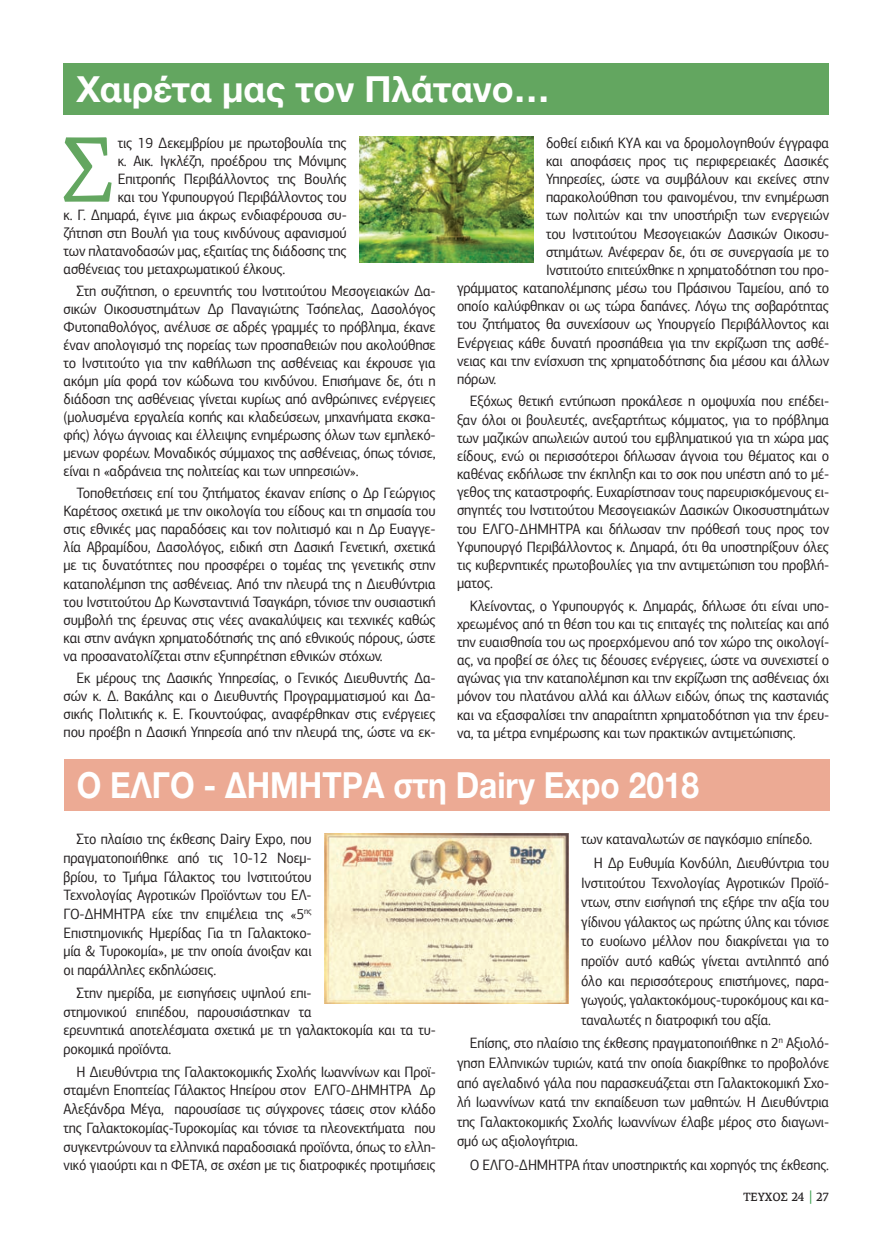
<style>
.page{position:relative;width:893px;height:1234px;background:#fff}
.page>*{position:absolute;margin:0;border:0;box-sizing:border-box;transform-origin:0 0}
.KEIMENO{font:93.3px "PF Agora Serif Pro";color:#63a660;scale:.94 1}
.TITLOS_MIKROS{font:700 36px "Helvetica Neue LTW1 G";color:#fff;scale:.88 1}
.TITLOS_MIKROS-2{font:700 36px "Helvetica Neue LTW1 G";color:#fff}
.KEIMENO-2{font:15px/18px "PF Agora Sans Pro";letter-spacing:-.015em;color:#231f20;text-align:justify;scale:.94 1}
.KEIMENO-3{font:15px/18.6px "PF Agora Sans Pro";letter-spacing:-.015em;color:#231f20;text-align:justify;scale:.93 1}
.t1{font:500 12px "PF Agora Serif Pro";color:#231f20;scale:.94 1}
.s1{font-size:15px;color:#329945}
</style>
<div class="page">
<div style="left:64px;top:64px;width:765px;height:51px;background:#63a660"></div>
<img style="left:360px;top:136px;width:173px;height:126px">
<div style="left:64px;top:759px;width:765px;height:51px;background:#ecaa94"></div>
<img style="left:324px;top:833px;width:244px;height:170px">
<p class="TITLOS_MIKROS-2" style="left:77px;top:67px;width:475px">Χαιρέτα μας τον Πλάτανο…</p>
<p class="KEIMENO" style="left:62px;top:114px;width:57px">Σ</p>
<p class="KEIMENO-2" style="left:118px;top:133px;width:245px">τις 19 Δεκεμβρίου με πρωτοβουλία της</p>
<p class="KEIMENO-2" style="left:546px;top:133px;width:303px">δοθεί ειδική ΚΥΑ και να δρομολογηθούν έγγραφα</p>
<p class="KEIMENO-2" style="left:546px;top:152px;width:303px">και αποφάσεις προς τις περιφερειακές Δασικές</p>
<p class="KEIMENO-2" style="left:546px;top:170px;width:303px">Υπηρεσίες, ώστε να συμβάλουν και εκείνες στην</p>
<p class="KEIMENO-2" style="left:546px;top:188px;width:303px">παρακολούθηση του φαινομένου, την ενημέρωση</p>
<p class="KEIMENO-2" style="left:546px;top:206px;width:303px">των πολιτών και την υποστήριξη των ενεργειών</p>
<p class="KEIMENO-2" style="left:546px;top:224px;width:303px">του Ινστιτούτου Μεσογειακών Δασικών Οικοσυ-</p>
<p class="KEIMENO-2" style="left:546px;top:242px;width:303px">στημάτων. Ανέφεραν δε, ότι σε συνεργασία με το</p>
<p class="KEIMENO-2" style="left:546px;top:261px;width:303px">Ινστιτούτο επιτεύχθηκε η χρηματοδότηση του προ-</p>
<p class="KEIMENO-2" style="left:457px;top:279px;width:397px">γράμματος καταπολέμησης μέσω του Πράσινου Ταμείου, από το</p>
<p class="KEIMENO-2" style="left:457px;top:297px;width:397px">οποίο καλύφθηκαν οι ως τώρα δαπάνες. Λόγω της σοβαρότητας</p>
<p class="KEIMENO-2" style="left:457px;top:315px;width:397px">του ζητήματος θα συνεχίσουν ως Υπουργείο Περιβάλλοντος και</p>
<p class="KEIMENO-2" style="left:457px;top:333px;width:397px">Ενέργειας κάθε δυνατή προσπάθεια για την εκρίζωση της ασθέ-</p>
<p class="KEIMENO-2" style="left:457px;top:351px;width:397px">νειας και την ενίσχυση της χρηματοδότησης δια μέσου και άλλων</p>
<p class="KEIMENO-2" style="left:457px;top:370px;width:43px">πόρων.</p>
<p class="KEIMENO-2" style="left:457px;top:392px;width:397px;text-indent:13px">Εξόχως θετική εντύπωση προκάλεσε η ομοψυχία που επέδει&shy;ξαν όλοι οι βουλευτές, ανεξαρτήτως κόμματος, για το πρόβλημα των μαζικών απωλειών αυτού του εμβληματικού για τη χώρα μας είδους, ενώ οι περισσότεροι δήλωσαν άγνοια του θέματος και ο καθένας εκδήλωσε την έκπληξη και το σοκ που υπέστη από το μέ&shy;γεθος της καταστροφής. Ευχαρίστησαν τους παρευρισκόμενους ει&shy;σηγητές του Ινστιτούτου Μεσογειακών Δασικών Οικοσυστημάτων του ΕΛΓΟ-ΔΗΜΗΤΡΑ και δήλωσαν την πρόθεσή τους προς τον Υφυπουργό Περιβάλλοντος κ. Δημαρά, ότι θα υποστηρίξουν όλες τις κυβερνητικές πρωτοβουλίες για την αντιμετώπιση του προβλή&shy;ματος.</p>
<p class="KEIMENO-2" style="left:457px;top:596px;width:397px;text-indent:13px">Κλείνοντας, ο Υφυπουργός κ. Δημαράς, δήλωσε ότι είναι υπο&shy;χρεωμένος από τη θέση του και τις επιταγές της πολιτείας και από την ευαισθησία του ως προερχόμενου από τον χώρο της οικολογί&shy;ας, να προβεί σε όλες τις δέουσες ενέργειες, ώστε να συνεχιστεί ο αγώνας για την καταπολέμηση και την εκρίζωση της ασθένειας όχι μόνον του πλατάνου αλλά και άλλων ειδών, όπως της καστανιάς και να εξασφαλίσει την απαραίτητη χρηματοδότηση για την έρευ&shy;να, τα μέτρα ενημέρωσης και των πρακτικών αντιμετώπισης.</p>
<p class="KEIMENO-2" style="left:118px;top:151px;width:245px">κ. Αικ. Ιγκλέζη, προέδρου της Μόνιμης</p>
<p class="KEIMENO-2" style="left:118px;top:169px;width:245px">Επιτροπής Περιβάλλοντος της Βουλής</p>
<p class="KEIMENO-2" style="left:118px;top:187px;width:245px">και του Υφυπουργού Περιβάλλοντος του</p>
<p class="KEIMENO-2" style="left:64px;top:205px;width:303px">κ. Γ. Δημαρά, έγινε μια άκρως ενδιαφέρουσα συ-</p>
<p class="KEIMENO-2" style="left:64px;top:223px;width:303px">ζήτηση στη Βουλή για τους κινδύνους αφανισμού</p>
<p class="KEIMENO-2" style="left:64px;top:241px;width:303px">των πλατανοδασών μας, εξαιτίας της διάδοσης της</p>
<p class="KEIMENO-2" style="left:64px;top:259px;width:237px">ασθένειας του μεταχρωματικού έλκους.</p>
<p class="KEIMENO-2" style="left:64px;top:282px;width:397px;text-indent:13px">Στη συζήτηση, ο ερευνητής του Ινστιτούτου Μεσογειακών Δα&shy;σικών Οικοσυστημάτων Δρ Παναγιώτης Τσόπελας, Δασολόγος Φυτοπαθολόγος, ανέλυσε σε αδρές γραμμές το πρόβλημα, έκανε έναν απολογισμό της πορείας των προσπαθειών που ακολούθησε το Ινστιτούτο για την καθήλωση της ασθένειας και έκρουσε για ακόμη μία φορά τον κώδωνα του κινδύνου. Επισήμανε δε, ότι η διάδοση της ασθένειας γίνεται κυρίως από ανθρώπινες ενέργειες (μολυσμένα εργαλεία κοπής και κλαδεύσεων, μηχανήματα εκσκα&shy;φής) λόγω άγνοιας και έλλειψης ενημέρωσης όλων των εμπλεκό&shy;μενων φορέων. Μοναδικός σύμμαχος της ασθένειας, όπως τόνισε, είναι η «αδράνεια της πολιτείας και των υπηρεσιών».</p>
<p class="KEIMENO-2" style="left:64px;top:484px;width:397px;text-indent:13px">Τοποθετήσεις επί του ζητήματος έκαναν επίσης ο Δρ Γεώργιος Καρέτσος σχετικά με την οικολογία του είδους και τη σημασία του στις εθνικές μας παραδόσεις και τον πολιτισμό και η Δρ Ευαγγε&shy;λία Αβραμίδου, Δασολόγος, ειδική στη Δασική Γενετική, σχετικά με τις δυνατότητες που προσφέρει ο τομέας της γενετικής στην καταπολέμηση της ασθένειας. Από την πλευρά της η Διευθύντρια του Ινστιτούτου Δρ Κωνσταντινιά Τσαγκάρη, τόνισε την ουσιαστική συμβολή της έρευνας στις νέες ανακαλύψεις και τεχνικές καθώς και στην ανάγκη χρηματοδότησής της από εθνικούς πόρους, ώστε να προσανατολίζεται στην εξυπηρέτηση εθνικών στόχων.</p>
<p class="KEIMENO-2" style="left:64px;top:668px;width:397px;text-indent:13px">Εκ μέρους της Δασικής Υπηρεσίας, ο Γενικός Διευθυντής Δα&shy;σών κ. Δ. Βακάλης και ο Διευθυντής Προγραμματισμού και Δα&shy;σικής Πολιτικής κ. Ε. Γκουντούφας, αναφέρθηκαν στις ενέργειες που προέβη η Δασική Υπηρεσία από την πλευρά της, ώστε να εκ-</p>
<p class="TITLOS_MIKROS" style="left:77px;top:762px;width:709px">Ο ΕΛΓΟ - ΔΗΜΗΤΡΑ στη Dairy Expo 2018</p>
<p class="KEIMENO-3" style="left:64px;top:829px;width:268px;text-indent:13px">Στο πλαίσιο της έκθεσης Dairy Expo, που πραγματοποιήθηκε από τις 10-12 Νοεμ&shy;βρίου, το Τμήμα Γάλακτος του Ινστιτούτου Τεχνολογίας Αγροτικών Προϊόντων του ΕΛ-ΓΟ-ΔΗΜΗΤΡΑ είχε την επιμέλεια της «5<sup>ης </sup>Επιστημονικής Ημερίδας Για τη Γαλακτοκο&shy;μία &amp; Τυροκομία», με την οποία άνοιξαν και οι παράλληλες εκδηλώσεις.</p>
<p class="KEIMENO-3" style="left:64px;top:983px;width:402px;text-align:left;text-indent:13px">Στην ημερίδα, με εισηγήσεις υψηλού επι-<br>στημονικού επιπέδου, παρουσιάστηκαν τα<br>ερευνητικά αποτελέσματα σχετικά με τη γαλακτοκομία και τα τυ&shy;ροκομικά προϊόντα.</p>
<p class="KEIMENO-3" style="left:64px;top:1062px;width:402px;text-indent:13px">Η Διευθύντρια της Γαλακτοκομικής Σχολής Ιωαννίνων και Προϊ&shy;σταμένη Εποπτείας Γάλακτος Ηπείρου στον ΕΛΓΟ-ΔΗΜΗΤΡΑ Δρ Αλεξάνδρα Μέγα, παρουσίασε τις σύγχρονες τάσεις στον κλάδο της Γαλακτοκομίας-Τυροκομίας και τόνισε τα πλεονεκτήματα που συγκεντρώνουν τα ελληνικά παραδοσιακά προϊόντα, όπως το ελλη&shy;νικό γιαούρτι και η ΦΕΤΑ, σε σχέση με τις διατροφικές προτιμήσεις</p>
<p class="KEIMENO-3" style="left:581px;top:829px;width:250px">των καταναλωτών σε παγκόσμιο επίπεδο.</p>
<p class="KEIMENO-3" style="left:581px;top:853px;width:268px;line-height:19.5px;text-indent:13px">Η Δρ Ευθυμία Κονδύλη, Διευθύντρια του Ινστιτούτου Τεχνολογίας Αγροτικών Προϊό&shy;ντων, στην εισήγησή της εξήρε την αξία του γίδινου γάλακτος ως πρώτης ύλης και τόνισε το ευοίωνο μέλλον που διακρίνεται για το προϊόν αυτό καθώς γίνεται αντιληπτό από όλο και περισσότερους επιστήμονες, παρα&shy;γωγούς, γαλακτοκόμους-τυροκόμους και κα&shy;ταναλωτές η διατροφική του αξία.</p>
<p class="KEIMENO-3" style="left:457px;top:1033px;width:402px;line-height:19.5px;text-indent:13px">Επίσης, στο πλαίσιο της έκθεσης πραγματοποιήθηκε η 2<sup>η</sup> Αξιολό&shy;γηση Ελληνικών τυριών, κατά την οποία διακρίθηκε το προβολόνε από αγελαδινό γάλα που παρασκευάζεται στη Γαλακτοκομική Σχο&shy;λή Ιωαννίνων κατά την εκπαίδευση των μαθητών. Η Διευθύντρια της Γαλακτοκομικής Σχολής Ιωαννίνων έλαβε μέρος στο διαγωνι&shy;σμό ως αξιολογήτρια.</p>
<p class="KEIMENO-3" style="left:470px;top:1155px;width:388px">Ο ΕΛΓΟ-ΔΗΜΗΤΡΑ ήταν υποστηρικτής και χορηγός της έκθεσης.</p>
<p class="t1" style="left:743px;top:1189px;width:93px">ΤΕΥΧΟΣ 24 <span class="s1">|</span> 27</p>
</div>
